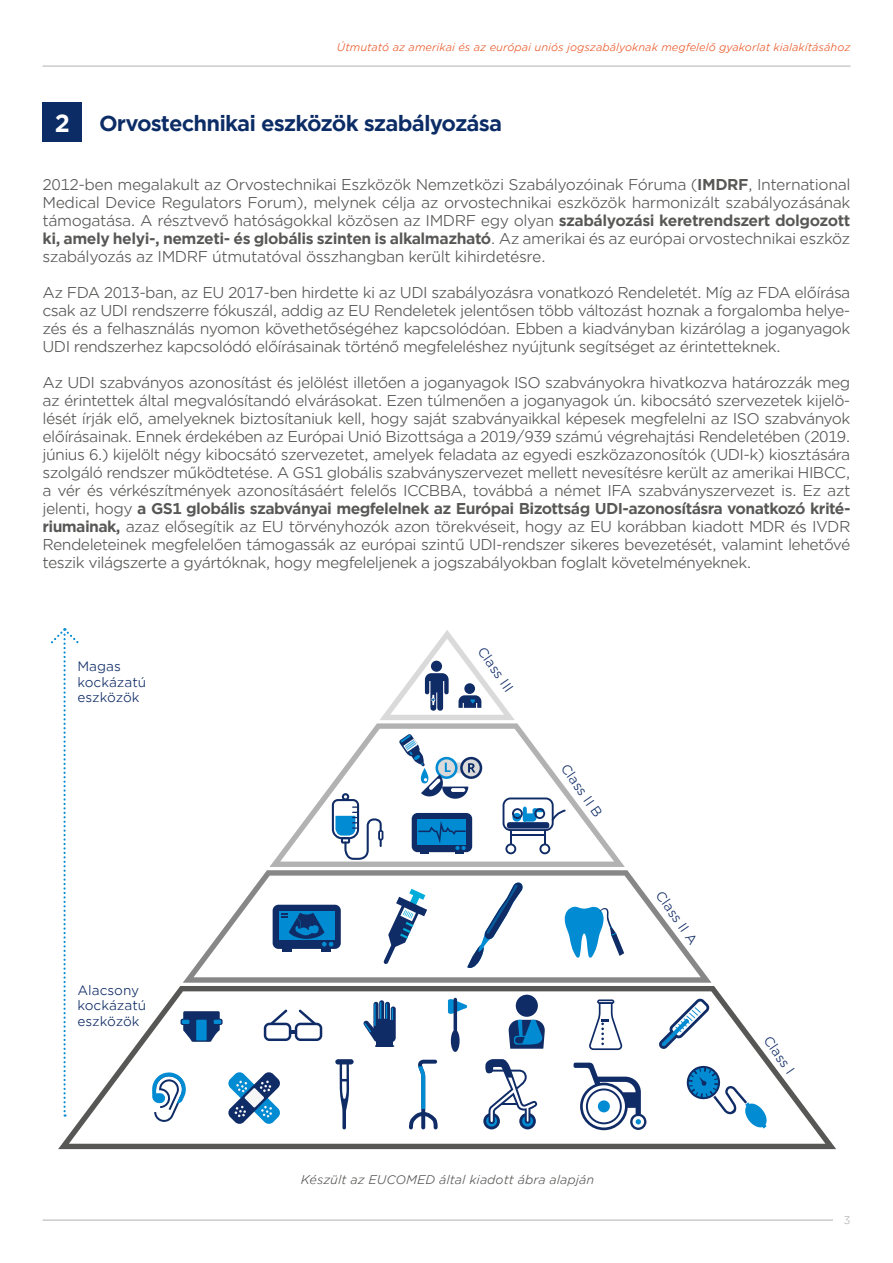
<style>
.page{position:relative;width:893px;height:1263px;background:#fff}
.page>*{position:absolute;margin:0;border:0;box-sizing:border-box;transform-origin:0 0}
.t1{font:700 21px "Gotham Office";letter-spacing:-.04em;color:#0c2c66}
.t2{font:15px/18px "Gotham Office";letter-spacing:-.04em;color:#575756;text-align:justify}
.t3{font:12.9px/15.5px "Gotham Office";color:#102c66}
.t4{font:italic 12px "Gotham Office";color:#575756}
.t5{font:italic 10.5px "Gotham Office";color:#ea5929}
.t6{font:10.5px "Gotham Office";color:#b3b2b2}
.s1{font-size:24px;color:#fff}
.s2{font-weight:700}
</style>
<div class="page">
<hr style="left:43px;top:1220px;width:790px;height:1px;background:#b3b2b2">
<hr style="left:43px;top:66px;width:807px;height:1px;background:#b3b2b2">
<div style="left:43px;top:103px;width:39px;height:39px;background:#0c2c66"></div>
<svg style="left:269px;top:723px;width:356px;height:144px"></svg>
<svg style="left:183px;top:870px;width:529px;height:113px"></svg>
<svg style="left:58px;top:986px;width:778px;height:163px"></svg>
<svg style="left:51px;top:628px;width:31px;height:488px"></svg>
<svg style="left:380px;top:630px;width:135px;height:90px"></svg>
<svg style="left:332px;top:793px;width:51px;height:67px"></svg>
<svg style="left:383px;top:889px;width:44px;height:75px"></svg>
<div style="left:412px;top:813px;width:60px;height:39px;background:#102c66;border-radius:6px"></div>
<div style="left:417px;top:819px;width:49px;height:25px;background:#008bd2"></div>
<svg style="left:418px;top:821px;width:48px;height:33px"></svg>
<svg style="left:503px;top:797px;width:63px;height:57px"></svg>
<svg style="left:460px;top:757px;width:22px;height:22px"></svg>
<svg style="left:463px;top:759px;width:17px;height:17px"></svg>
<svg style="left:399px;top:734px;width:76px;height:65px"></svg>
<svg style="left:467px;top:882px;width:56px;height:87px"></svg>
<svg style="left:565px;top:906px;width:59px;height:52px"></svg>
<div style="left:273px;top:905px;width:68px;height:44px;background:#102c66;border-radius:6px"></div>
<div style="left:279px;top:911px;width:55px;height:29px;background:#008bd2"></div>
<svg style="left:282px;top:913px;width:51px;height:38px"></svg>
<div style="left:181px;top:1019px;width:11px;height:6px;background:#0e336e;border-radius:2px"></div>
<svg style="left:182px;top:1011px;width:39px;height:31px"></svg>
<svg style="left:264px;top:1009px;width:58px;height:32px"></svg>
<svg style="left:448px;top:998px;width:19px;height:54px"></svg>
<div style="left:516px;top:995px;width:22px;height:22px;background:#102c66;border-radius:50%"></div>
<svg style="left:508px;top:1020px;width:37px;height:29px"></svg>
<div style="left:379px;top:1000px;width:5px;height:22px;background:#102c66;border-radius:3px"></div>
<svg style="left:363px;top:1002px;width:33px;height:45px"></svg>
<svg style="left:659px;top:998px;width:51px;height:51px"></svg>
<svg style="left:589px;top:999px;width:33px;height:51px"></svg>
<svg style="left:152px;top:1072px;width:34px;height:50px"></svg>
<svg style="left:228px;top:1072px;width:53px;height:52px"></svg>
<svg style="left:335px;top:1059px;width:19px;height:70px"></svg>
<svg style="left:409px;top:1060px;width:29px;height:69px"></svg>
<svg style="left:687px;top:1066px;width:80px;height:62px"></svg>
<svg style="left:574px;top:1062px;width:72px;height:68px"></svg>
<svg style="left:483px;top:1059px;width:54px;height:70px"></svg>
<p class="t5" style="left:337px;top:40px;width:515px">Útmutató az amerikai és az európai uniós jogszabályoknak megfelelő gyakorlat kialakításához</p>
<h1 class="t1" style="left:55px;top:108px;width:449px"><span class="s1">2</span> Orvostechnikai eszközök szabályozása</h1>
<p class="t2" style="left:43px;top:175px;width:809px">2012-ben megalakult az Orvostechnikai Eszközök Nemzetközi Szabályozóinak Fóruma (<span class="s2">IMDRF</span>, International Medical Device Regulators Forum), melynek célja az orvostechnikai eszközök harmonizált szabályozásának támogatása. A résztvevő hatóságokkal közösen az IMDRF egy olyan <span class="s2">szabályozási keretrendszert dolgozott ki, amely helyi-, nemzeti- és globális szinten is alkalmazható</span>. Az amerikai és az európai orvostechnikai eszköz szabályozás az IMDRF útmutatóval összhangban került kihirdetésre.</p>
<p class="t2" style="left:43px;top:283px;width:809px">Az FDA 2013-ban, az EU 2017-ben hirdette ki az UDI szabályozásra vonatkozó Rendeletét. Míg az FDA előírása csak az UDI rendszerre fókuszál, addig az EU Rendeletek jelentősen több változást hoznak a forgalomba helye&shy;zés és a felhasználás nyomon követhetőségéhez kapcsolódóan. Ebben a kiadványban kizárólag a joganyagok UDI rendszerhez kapcsolódó előírásainak történő megfeleléshez nyújtunk segítséget az érintetteknek.</p>
<p class="t2" style="left:43px;top:373px;width:809px">Az UDI szabványos azonosítást és jelölést illetően a joganyagok ISO szabványokra hivatkozva határozzák meg az érintettek által megvalósítandó elvárásokat. Ezen túlmenően a joganyagok ún. kibocsátó szervezetek kijelö&shy;lését írják elő, amelyeknek biztosítaniuk kell, hogy saját szabványaikkal képesek megfelelni az ISO szabványok előírásainak. Ennek érdekében az Európai Unió Bizottsága a 2019/939 számú végrehajtási Rendeletében (2019. június 6.) kijelölt négy kibocsátó szervezetet, amelyek feladata az egyedi eszközazonosítók (UDI-k) kiosztására szolgáló rendszer működtetése. A GS1 globális szabványszervezet mellett nevesítésre került az amerikai HIBCC, a vér és vérkészítmények azonosításáért felelős ICCBBA, továbbá a német IFA szabványszervezet is. Ez azt jelenti, hogy <span class="s2">a GS1 globális szabványai megfelelnek az Európai Bizottság UDI-azonosításra vonatkozó krité&shy;riumainak,</span> azaz elősegítik az EU törvényhozók azon törekvéseit, hogy az EU korábban kiadott MDR és IVDR Rendeleteinek megfelelően támogassák az európai szintű UDI-rendszer sikeres bevezetését, valamint lehetővé teszik világszerte a gyártóknak, hogy megfeleljenek a jogszabályokban foglalt követelményeknek.</p>
<p class="t3" style="left:77px;top:659px;width:70px">Magas kockázatú eszközök</p>
<p class="t3" style="left:77px;top:982px;width:70px">Alacsony kockázatú eszközök</p>
<p class="t3" style="left:488px;top:644px;width:53px;rotate:55deg">Class III</p>
<p class="t3" style="left:571px;top:761px;width:63px;rotate:55deg">Class II B</p>
<p class="t3" style="left:666px;top:887px;width:64px;rotate:55deg">Class II A</p>
<p class="t4" style="left:301px;top:1172px;width:295px">Készült az EUCOMED által kiadott ábra alapján</p>
<p class="t3" style="left:773px;top:1032px;width:45px;rotate:55deg">Class I</p>
<p class="t6" style="left:844px;top:1213px;width:8px">3</p>
</div>
